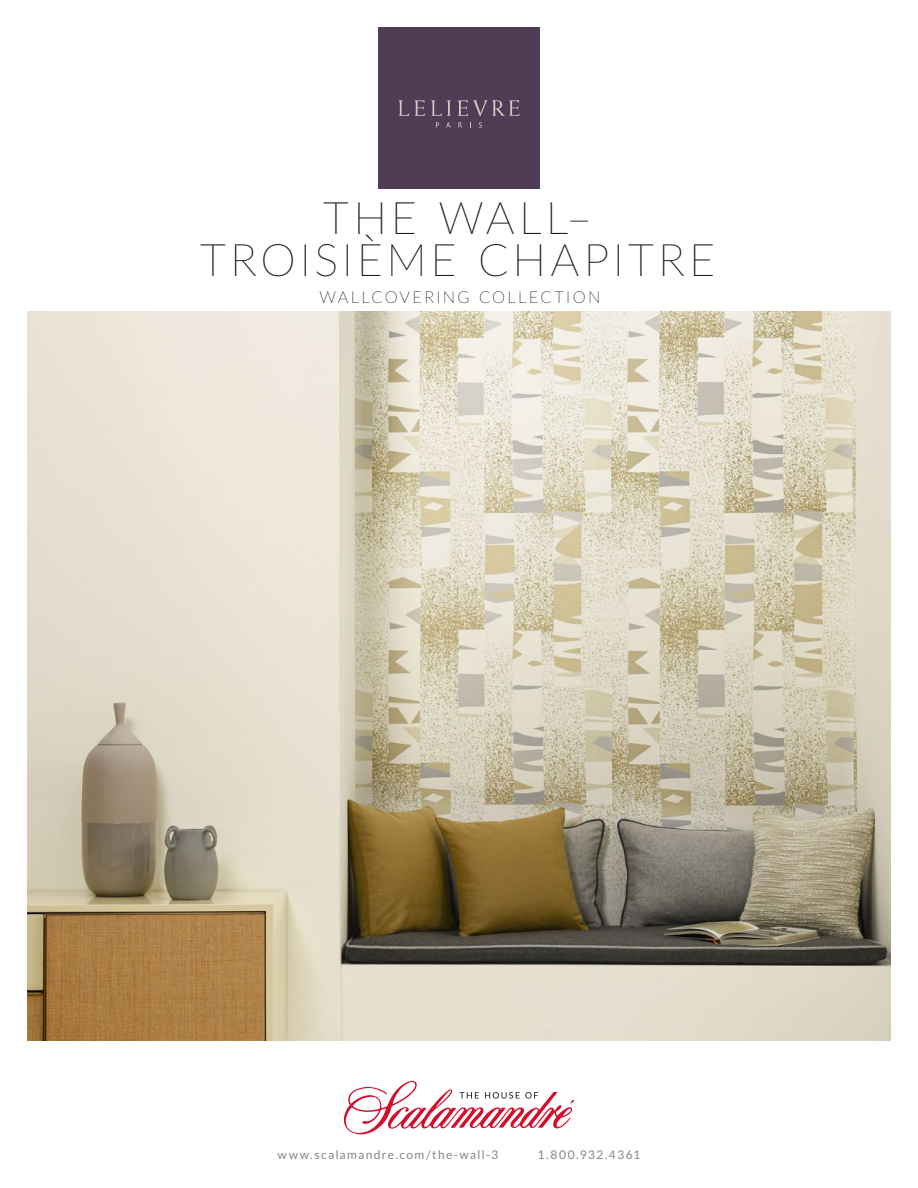
<style>
.page{position:relative;width:918px;height:1188px;background:#fff}
.page>*{position:absolute;margin:0;border:0;box-sizing:border-box;transform-origin:0 0}
.t1{font:100 45px/42px "Lato";letter-spacing:.085em;color:#231f20;text-align:center}
.t2{font:100 16.5px "Lato";letter-spacing:.14em;color:#000}
.t3{font:12px "Lato";letter-spacing:.115em;color:#848689}
</style>
<div class="page">
<div style="left:378px;top:27px;width:162px;height:162px;background:#503c55"></div>
<svg style="left:436px;top:122px;width:3px;height:6px"></svg>
<svg style="left:446px;top:122px;width:5px;height:6px"></svg>
<svg style="left:458px;top:122px;width:4px;height:6px"></svg>
<svg style="left:479px;top:122px;width:3px;height:6px"></svg>
<svg style="left:399px;top:100px;width:10px;height:16px"></svg>
<svg style="left:415px;top:100px;width:10px;height:16px"></svg>
<svg style="left:431px;top:100px;width:20px;height:16px"></svg>
<svg style="left:458px;top:100px;width:61px;height:16px"></svg>
<img style="left:27px;top:311px;width:864px;height:730px">
<svg style="left:343px;top:1081px;width:231px;height:54px"></svg>
<p class="t1" style="left:200px;top:196px;width:517px">THE WALL–<br>TROISIÈME CHAPITRE</p>
<p class="t2" style="left:320px;top:286px;width:282px">WALLCOVERING COLLECTION</p>
<p class="t3" style="left:278px;top:1146px;width:222px">www.scalamandre.com/the-wall-3</p>
<p class="t3" style="left:538px;top:1146px;width:104px">1.800.932.4361</p>
</div>
